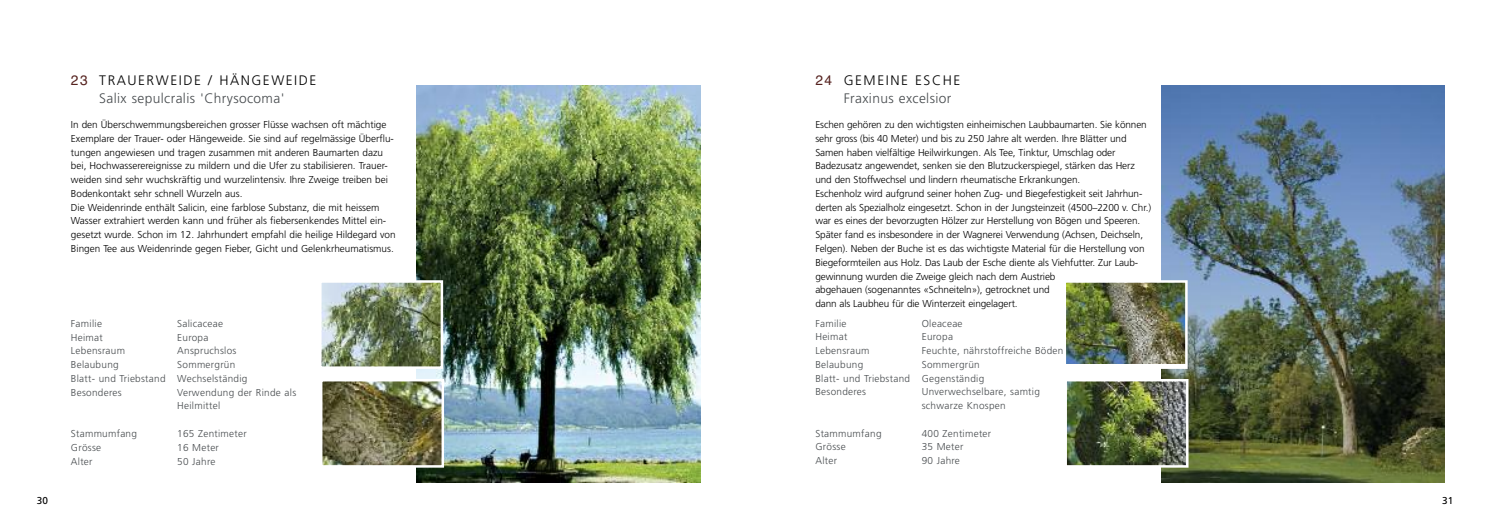
<style>
.page{position:relative;width:1489px;height:525px;background:#fff}
.page>*{position:absolute;margin:0;border:0;box-sizing:border-box;transform-origin:0 0}
.t1{font:300 13.75px/18.8px "Frutiger";letter-spacing:.03em;color:#474b4e}
.t2{font:300 10px/13.8px "Frutiger";letter-spacing:-.01em;color:#000}
.t3{font:300 10px/13.8px "Frutiger";letter-spacing:.03em;color:#474b4e}
.t4{font:10px "Frutiger";color:#000}
.s1{font-family:"Helvetica";font-weight:400;color:#55221f}
.s2{color:#000}
</style>
<div class="page">
<img style="left:1161px;top:86px;width:283px;height:396px">
<div style="left:1065px;top:282px;width:120px;height:84px;background:linear-gradient(to right,#fff,#fff)"></div>
<img style="left:1066px;top:283px;width:118px;height:80px">
<div style="left:1063px;top:280px;width:124px;height:89px;border:2px solid #fff"></div>
<img style="left:1067px;top:382px;width:118px;height:82px">
<div style="left:1064px;top:379px;width:124px;height:88px;border:2px solid #fff"></div>
<img style="left:416px;top:86px;width:284px;height:396px">
<img style="left:322px;top:283px;width:118px;height:83px">
<div style="left:319px;top:280px;width:124px;height:89px;border:2px solid #fff"></div>
<img style="left:323px;top:382px;width:118px;height:82px">
<div style="left:320px;top:379px;width:124px;height:88px;border:2px solid #fff"></div>
<h1 class="t1" style="left:71px;top:71px;width:247px;text-align:center"><span class="s1">23</span> <span class="s2">TRAUERWEIDE / HÄNGEWEIDE<br></span>Salix sepulcralis 'Chrysocoma'</h1>
<p class="t2" style="left:71px;top:118px;width:326px">In den Überschwemmungsbereichen grosser Flüsse wachsen oft mächtige Exemplare der Trauer- oder Hängeweide. Sie sind auf regelmässige Überflu&shy;tungen angewiesen und tragen zusammen mit anderen Baumarten dazu bei, Hochwasserereignisse zu mildern und die Ufer zu stabilisieren. Trauer&shy;weiden sind sehr wuchskräftig und wurzelintensiv. Ihre Zweige treiben bei Bodenkontakt sehr schnell Wurzeln aus.<br>Die Weidenrinde enthält Salicin, eine farblose Substanz, die mit heissem Wasser extrahiert werden kann und früher als fiebersenkendes Mittel ein&shy;gesetzt wurde. Schon im 12. Jahrhundert empfahl die heilige Hildegard von Bingen Tee aus Weidenrinde gegen Fieber, Gicht und Gelenkrheumatismus.</p>
<p class="t4" style="left:37px;top:496px;width:13px">30</p>
<p class="t3" style="left:71px;top:317px;width:33px">Familie</p>
<p class="t3" style="left:177px;top:317px;width:47px">Salicaceae</p>
<p class="t3" style="left:71px;top:331px;width:33px">Heimat</p>
<p class="t3" style="left:177px;top:331px;width:33px">Europa</p>
<p class="t3" style="left:71px;top:344px;width:56px">Lebensraum</p>
<p class="t3" style="left:177px;top:344px;width:61px">Anspruchslos</p>
<p class="t3" style="left:71px;top:358px;width:49px">Belaubung</p>
<p class="t3" style="left:71px;top:358px;width:178px;text-indent:106px">Sommergrün<br>Blatt- und Triebstand Wechselständig<br>Besonderes</p>
<p class="t3" style="left:177px;top:386px;width:120px">Verwendung der Rinde als<br>Heilmittel</p>
<p class="t3" style="left:71px;top:427px;width:68px">Stammumfang</p>
<p class="t3" style="left:177px;top:427px;width:71px">165 Zentimeter</p>
<p class="t3" style="left:71px;top:441px;width:32px">Grösse</p>
<p class="t3" style="left:177px;top:441px;width:43px">16 Meter</p>
<p class="t3" style="left:71px;top:454px;width:23px">Alter</p>
<p class="t3" style="left:177px;top:454px;width:40px">50 Jahre</p>
<h1 class="t1" style="left:843px;top:71px;width:118px;text-indent:-28px"><span class="s1">24</span> <span class="s2">GEMEINE ESCHE<br></span>Fraxinus excelsior</h1>
<p class="t2" style="left:815px;top:118px;width:337px">Eschen gehören zu den wichtigsten einheimischen Laubbaumarten. Sie können sehr gross (bis 40 Meter) und bis zu 250 Jahre alt werden. Ihre Blätter und Samen haben vielfältige Heilwirkungen. Als Tee, Tinktur, Umschlag oder Badezusatz angewendet, senken sie den Blutzuckerspiegel, stärken das Herz und den Stoffwechsel und lindern rheumatische Erkrankungen.<br>Eschenholz wird aufgrund seiner hohen Zug- und Biegefestigkeit seit Jahrhun&shy;derten als Spezialholz eingesetzt. Schon in der Jungsteinzeit (4500–2200 v. Chr.) war es eines der bevorzugten Hölzer zur Herstellung von Bögen und Speeren.<br>Später fand es insbesondere in der Wagnerei Verwendung (Achsen, Deichseln, Felgen). Neben der Buche ist es das wichtigste Material für die Herstellung von Biegeformteilen aus Holz. Das Laub der Esche diente als Viehfutter. Zur Laub&shy;gewinnung wurden die Zweige gleich nach dem Austrieb<br>abgehauen (sogenanntes «Schneiteln»), getrocknet und<br>dann als Laubheu für die Winterzeit eingelagert.</p>
<p class="t3" style="left:815px;top:317px;width:33px">Familie</p>
<p class="t3" style="left:921px;top:317px;width:42px">Oleaceae</p>
<p class="t3" style="left:815px;top:330px;width:33px">Heimat</p>
<p class="t3" style="left:921px;top:330px;width:33px">Europa</p>
<p class="t3" style="left:815px;top:344px;width:56px">Lebensraum</p>
<p class="t3" style="left:921px;top:344px;width:143px">Feuchte, nährstoffreiche Böden</p>
<p class="t3" style="left:815px;top:358px;width:49px">Belaubung</p>
<p class="t3" style="left:815px;top:358px;width:170px;text-indent:106px">Sommergrün<br>Blatt- und Triebstand Gegenständig<br>Besonderes</p>
<p class="t3" style="left:921px;top:385px;width:120px">Unverwechselbare, samtig schwarze Knospen</p>
<p class="t3" style="left:815px;top:427px;width:68px">Stammumfang</p>
<p class="t3" style="left:921px;top:427px;width:71px">400 Zentimeter</p>
<p class="t3" style="left:815px;top:440px;width:32px">Grösse</p>
<p class="t3" style="left:921px;top:440px;width:43px">35 Meter</p>
<p class="t3" style="left:815px;top:454px;width:23px">Alter</p>
<p class="t3" style="left:921px;top:454px;width:40px">90 Jahre</p>
<p class="t4" style="left:1441px;top:496px;width:13px">31</p>
</div>
